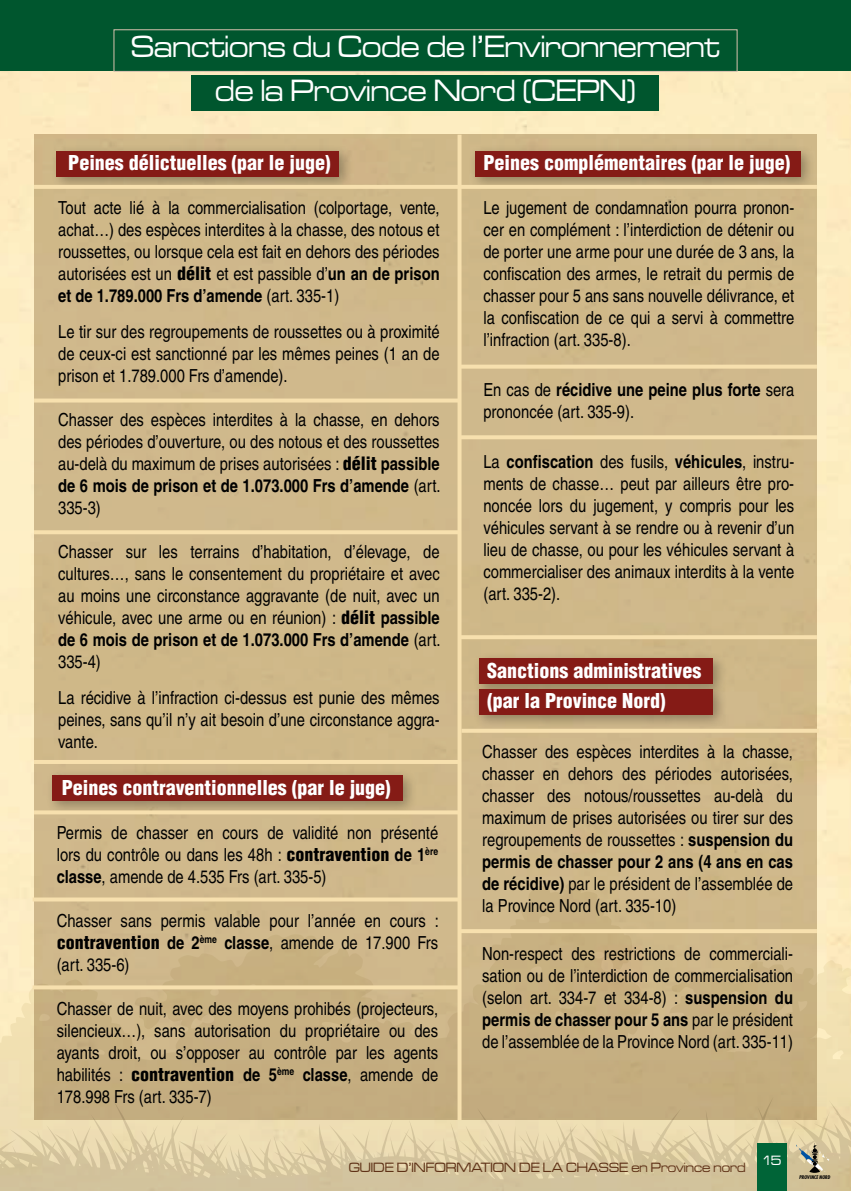
<style>
.page{position:relative;width:851px;height:1191px;background:#fff}
.page>*{position:absolute;margin:0;border:0;box-sizing:border-box;transform-origin:0 0}
.t1{font:32px/44.4px "Microgramma D Medi Exte";color:#fff;text-align:center;scale:.9 1}
.t2{font:900 condensed 20px/30px "Helvetica";color:#fff}
.t3{font:condensed 18px/22px "Helvetica";color:#000;text-align:justify}
.t4{font:14px "Microgramma D Medi Exte";color:#5f3217;scale:.9 1}
.t5{font:14px "Microgramma D Medi Exte";color:#fff;scale:.9 1}
.t6{font:italic 700 condensed 5px "Futura";color:#000}
.s1{font-weight:900}
.s2{font-weight:700}
</style>
<div class="page">
<div style="left:0;top:0;width:850px;height:1191px;background:#fdedc0"></div>
<div style="left:0;top:0;width:850px;height:71px;background:#00562e"></div>
<svg style="left:0;top:785px;width:850px;height:406px"></svg>
<div style="left:34px;top:135px;width:782px;height:985px;background:#cfb88a"></div>
<div style="left:50px;top:144px;width:304px;height:47px;background:#000;opacity:.3"></div>
<div style="left:57px;top:151px;width:282px;height:25px;background:#851b16"></div>
<div style="left:45px;top:768px;width:373px;height:48px;background:#000;opacity:.3"></div>
<div style="left:52px;top:775px;width:351px;height:26px;background:#851b16"></div>
<div style="left:472px;top:651px;width:255px;height:48px;background:#000;opacity:.3"></div>
<div style="left:479px;top:658px;width:233px;height:26px;background:#851b16"></div>
<div style="left:472px;top:682px;width:255px;height:48px;background:#000;opacity:.3"></div>
<div style="left:479px;top:689px;width:233px;height:25px;background:#851b16"></div>
<div style="left:468px;top:144px;width:347px;height:47px;background:#000;opacity:.3"></div>
<div style="left:475px;top:151px;width:325px;height:25px;background:#851b16"></div>
<div style="left:192px;top:75px;width:467px;height:36px;background:#00562e"></div>
<div style="left:113px;top:29px;width:624px;height:43px;border:1px solid #d8c2ae"></div>
<svg style="left:457px;top:135px;width:4px;height:985px;fill:#f7e0ae"></svg>
<svg style="left:34px;top:398px;width:425px;height:4px;fill:#f7e0ae"></svg>
<hr style="left:34px;top:185px;width:782px;height:4px;background:#f7e0ae">
<svg style="left:34px;top:810px;width:425px;height:4px;fill:#f7e0ae"></svg>
<hr style="left:461px;top:729px;width:357px;height:4px;background:#f7e0ae">
<svg style="left:459px;top:365px;width:357px;height:4px"></svg>
<hr style="left:459px;top:435px;width:357px;height:4px;background:#f7e0ae">
<hr style="left:459px;top:635px;width:357px;height:4px;background:#f7e0ae">
<hr style="left:459px;top:929px;width:357px;height:4px;background:#f7e0ae">
<hr style="left:34px;top:530px;width:425px;height:4px;background:#f7e0ae">
<hr style="left:34px;top:760px;width:425px;height:4px;background:#f7e0ae">
<svg style="left:33px;top:897px;width:425px;height:4px;fill:#f7e0ae"></svg>
<svg style="left:33px;top:985px;width:425px;height:4px;fill:#f7e0ae"></svg>
<div style="left:756px;top:1143px;width:30px;height:48px;background:#006437"></div>
<svg style="left:796px;top:1142px;width:33px;height:30px"></svg>
<h1 class="t1" style="left:131px;top:23px;width:655px">Sanctions du Code de l’Environnement de la Province Nord (CEPN)</h1>
<p class="t2" style="left:68px;top:147px;width:264px">Peines délictuelles (par le juge)</p>
<p class="t3" style="left:58px;top:196px;width:383px">Tout acte lié à la commercialisation (colportage, vente, achat…) des espèces interdites à la chasse, des notous et roussettes, ou lorsque cela est fait en dehors des périodes autorisées est un <span class="s1">délit</span> et est passible d’<span class="s2">un an de prison et de 1.789.000 Frs d’amende</span> (art. 335-1)</p>
<p class="t3" style="left:58px;top:320px;width:383px">Le tir sur des regroupements de roussettes ou à proximité de ceux-ci est sanctionné par les mêmes peines (1 an de prison et 1.789.000 Frs d’amende).</p>
<p class="t3" style="left:58px;top:408px;width:384px">Chasser des espèces interdites à la chasse, en dehors des périodes d’ouverture, ou des notous et des roussettes au-delà du maximum de prises autorisées : <span class="s1">délit</span> <span class="s2">passible de 6 mois de prison et de 1.073.000 Frs d’amende</span> (art.<br>335-3)</p>
<p class="t3" style="left:58px;top:540px;width:384px">Chasser sur les terrains d’habitation, d’élevage, de cultures…, sans le consentement du propriétaire et avec au moins une circonstance aggravante (de nuit, avec un véhicule, avec une arme ou en réunion) : <span class="s1">délit</span> <span class="s2">passible de 6 mois de prison et de 1.073.000 Frs d’amende</span> (art.<br>335-4)</p>
<p class="t3" style="left:58px;top:686px;width:383px">La récidive à l’infraction ci-dessus est punie des mêmes peines, sans qu’il n’y ait besoin d’une circonstance aggra&shy;vante.</p>
<p class="t2" style="left:62px;top:772px;width:330px">Peines contraventionnelles (par le juge)</p>
<p class="t3" style="left:57px;top:821px;width:383px">Permis de chasser en cours de validité non présenté lors du contrôle ou dans les 48h : <span class="s1">contravention</span> <span class="s2">de 1</span><sup>ère </sup><span class="s2">classe</span>, amende de 4.535 Frs (art. 335-5)</p>
<p class="t3" style="left:57px;top:909px;width:383px">Chasser sans permis valable pour l’année en cours : <span class="s1">contravention</span> <span class="s2">de 2</span><sup>ème</sup> <span class="s2">classe</span>, amende de 17.900 Frs (art. 335-6)</p>
<p class="t3" style="left:57px;top:997px;width:383px">Chasser de nuit, avec des moyens prohibés (projecteurs, silencieux…), sans autorisation du propriétaire ou des ayants droit, ou s’opposer au contrôle par les agents habilités : <span class="s1">contravention</span> <span class="s2">de 5</span><sup>ème</sup> <span class="s2">classe</span>, amende de 178.998 Frs (art. 335-7)</p>
<p class="t2" style="left:483px;top:147px;width:308px">Peines complémentaires (par le juge)</p>
<p class="t3" style="left:483px;top:196px;width:312px">Le jugement de condamnation pourra pronon&shy;cer en complément : l’interdiction de détenir ou de porter une arme pour une durée de 3 ans, la confiscation des armes, le retrait du permis de chasser pour 5 ans sans nouvelle délivrance, et la confiscation de ce qui a servi à commettre l’infraction (art. 335-8).</p>
<p class="t3" style="left:483px;top:378px;width:312px">En cas de <span class="s2">récidive une peine plus forte</span> sera prononcée (art. 335-9).</p>
<p class="t3" style="left:483px;top:450px;width:312px">La <span class="s2">confiscation</span> des fusils, <span class="s2">véhicules</span>, instru&shy;ments de chasse… peut par ailleurs être pro&shy;noncée lors du jugement, y compris pour les véhicules servant à se rendre ou à revenir d’un lieu de chasse, ou pour les véhicules servant à commercialiser des animaux interdits à la vente (art. 335-2).</p>
<p class="t2" style="left:487px;top:656px;width:215px">Sanctions administratives (par la Province Nord)</p>
<p class="t3" style="left:482px;top:741px;width:312px">Chasser des espèces interdites à la chasse, chasser en dehors des périodes autorisées, chasser des notous/roussettes au-delà du maximum de prises autorisées ou tirer sur des regroupements de roussettes : <span class="s2">suspension du permis de chasser pour 2 ans (4 ans en cas de récidive)</span> par le président de l’assemblée de la Province Nord (art. 335-10)</p>
<p class="t3" style="left:482px;top:943px;width:312px">Non-respect des restrictions de commerciali&shy;sation ou de l’interdiction de commercialisation (selon art. 334-7 et 334-8) : <span class="s2">suspension du permis de chasser pour 5 ans</span> par le président de l’assemblée de la Province Nord (art. 335-11)</p>
<p class="t4" style="left:348px;top:1158px;width:442px">GUIDE D’INFORMATION DE LA CHASSE en Province nord</p>
<p class="t5" style="left:761px;top:1151px;width:23px">15</p>
<p class="t6" style="left:799px;top:1174px;width:33px">PROVINCE NORD</p>
</div>
